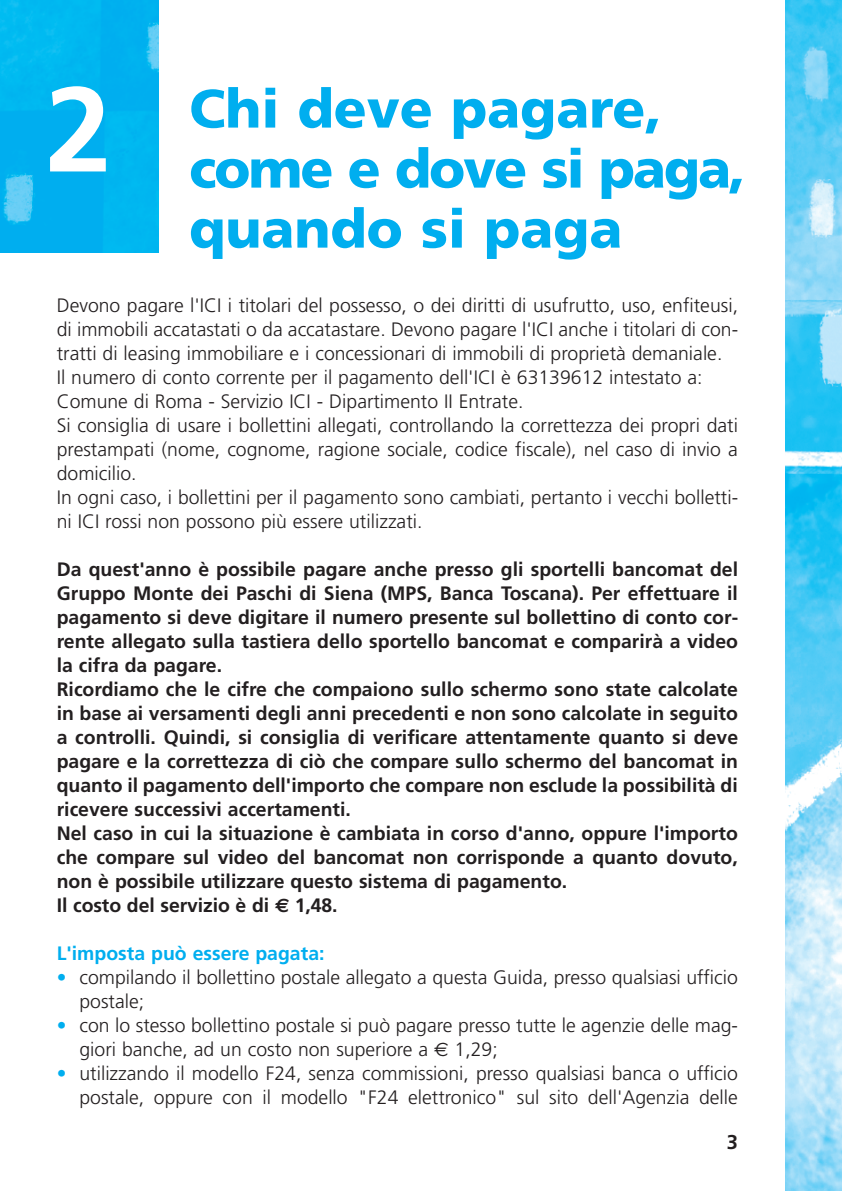
<style>
.page{position:relative;width:842px;height:1191px;background:#fff}
.page>*{position:absolute;margin:0;border:0;box-sizing:border-box;transform-origin:0 0}
.t1{font:700 120px "Frutiger";color:#fff}
.t2{font:900 54px/60px "Frutiger";color:#00aeef}
.t3{font:700 20px "Frutiger";color:#231f20}
.t4{font:300 19.4px/24px "Frutiger";color:#231f20}
.t5{font:700 19.4px/24px "Frutiger";color:#231f20}
.t6{font:700 19.4px "Frutiger";color:#00aeef}
.s1{font-family:"Euro Sans"}
.s2{color:#00aeef}
.s3{font-family:"Euro Sans";font-weight:400}
</style>
<div class="page">
<img style="left:785px;top:0;width:56px;height:1191px">
<div style="left:0;top:0;width:159px;height:253px;background:#00b4ef"></div>
<h1 class="t1" style="left:45px;top:81px;width:68px">2</h1>
<h2 class="t2" style="left:189px;top:83px;width:557px">Chi deve pagare, come e dove si paga, quando si paga</h2>
<p class="t4" style="left:57px;top:295px;width:682px">Devono pagare l'ICI i titolari del possesso, o dei diritti di usufrutto, uso, enfiteusi, di immobili accatastati o da accatastare. Devono pagare l'ICI anche i titolari di con&shy;tratti di leasing immobiliare e i concessionari di immobili di proprietà demaniale.<br>Il numero di conto corrente per il pagamento dell'ICI è 63139612 intestato a:<br>Comune di Roma - Servizio ICI - Dipartimento II Entrate.<br>Si consiglia di usare i bollettini allegati, controllando la correttezza dei propri dati prestampati (nome, cognome, ragione sociale, codice fiscale), nel caso di invio a domicilio.<br>In ogni caso, i bollettini per il pagamento sono cambiati, pertanto i vecchi bolletti&shy;ni ICI rossi non possono più essere utilizzati.</p>
<p class="t5" style="left:57px;top:559px;width:682px">Da quest'anno è possibile pagare anche presso gli sportelli bancomat del Gruppo Monte dei Paschi di Siena (MPS, Banca Toscana). Per effettuare il pagamento si deve digitare il numero presente sul bollettino di conto cor&shy;rente allegato sulla tastiera dello sportello bancomat e comparirà a video la cifra da pagare.<br>Ricordiamo che le cifre che compaiono sullo schermo sono state calcolate in base ai versamenti degli anni precedenti e non sono calcolate in seguito a controlli. Quindi, si consiglia di verificare attentamente quanto si deve pagare e la correttezza di ciò che compare sullo schermo del bancomat in quanto il pagamento dell'importo che compare non esclude la possibilità di ricevere successivi accertamenti.<br>Nel caso in cui la situazione è cambiata in corso d'anno, oppure l'importo che compare sul video del bancomat non corrisponde a quanto dovuto, non è possibile utilizzare questo sistema di pagamento.<br>Il costo del servizio è di <span class="s1">€</span> 1,48.</p>
<p class="t6" style="left:57px;top:945px;width:269px">L'imposta può essere pagata:</p>
<p class="t4" style="left:79px;top:967px;width:659px;text-indent:-23px"><span class="s2">•</span> compilando il bollettino postale allegato a questa Guida, presso qualsiasi ufficio postale;</p>
<p class="t4" style="left:79px;top:1015px;width:659px;text-indent:-23px"><span class="s2">•</span> con lo stesso bollettino postale si può pagare presso tutte le agenzie delle mag&shy;giori banche, ad un costo non superiore a <span class="s3">€</span> 1,29;</p>
<p class="t4" style="left:57px;top:1063px;width:682px;text-align:right"><span class="s2">•</span> utilizzando il modello F24, senza commissioni, presso qualsiasi banca o ufficio postale, oppure con il modello "F24 elettronico" sul sito dell'Agenzia delle</p>
<p class="t3" style="left:726px;top:1134px;width:13px">3</p>
</div>
